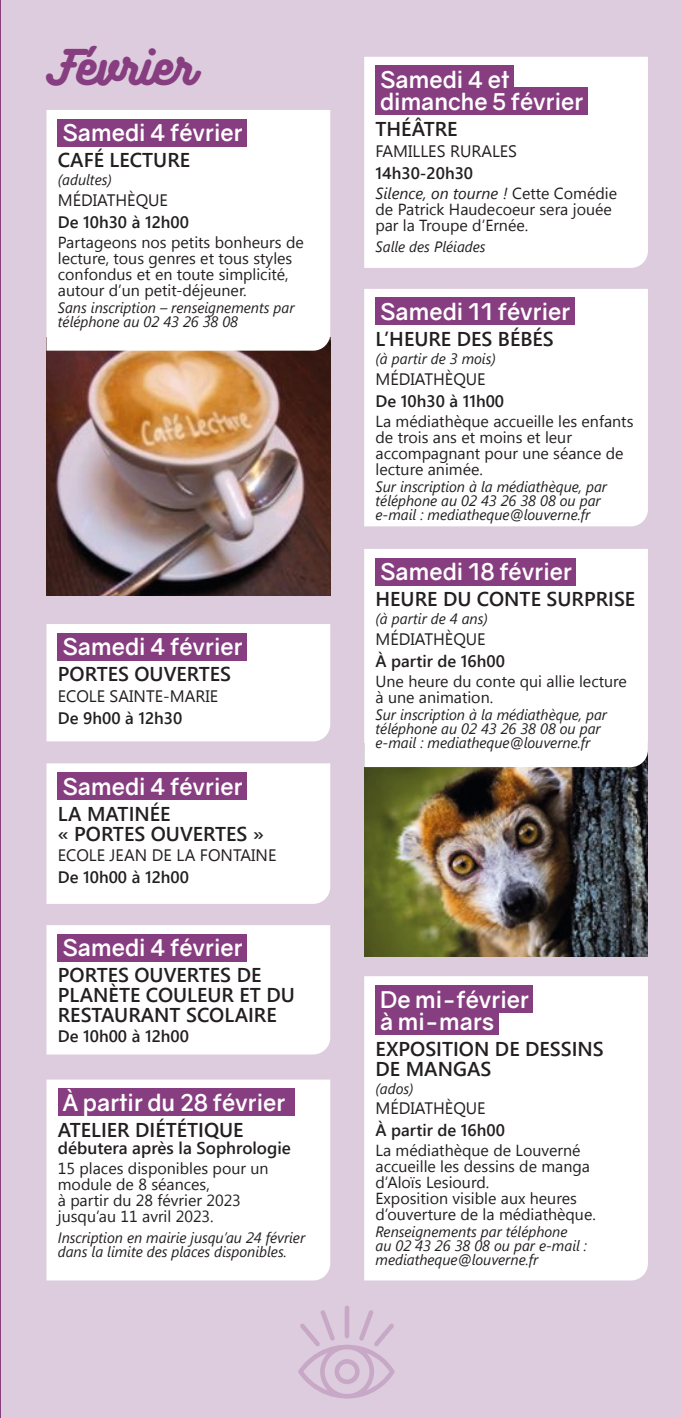
<style>
.page{position:relative;width:681px;height:1418px;background:#fff}
.page>*{position:absolute;margin:0;border:0;box-sizing:border-box;transform-origin:0 0}
.t1{font:44px "Bukhari Script";color:#873e80}
.t2{font:700 23px/22px "Gravity";color:#fff}
.t3{font:600 20px/20px "Segoe UI";color:#231f20}
.t4{font:600 17px "Segoe UI";color:#231f20}
.t5{font:600 16.6px "Segoe UI";color:#231f20}
.t6{font:16.6px "Segoe UI";color:#231f20}
.t7{font:16px/16px "Segoe UI";color:#231f20}
.t8{font:italic 15px/14px "Segoe UI";color:#231f20}
.s1{font-style:italic}
</style>
<div class="page">
<div style="left:1px;top:0;width:679px;height:1417px;background:#dcd"></div>
<hr style="left:0;top:0;width:1px;height:1417px;background:#873e80">
<img style="left:46px;top:350px;width:284px;height:245px">
<div style="left:46px;top:110px;width:284px;height:240px;background:#fff"></div>
<div style="left:58px;top:119px;width:189px;height:27px;background:#873e80"></div>
<div style="left:364px;top:57px;width:283px;height:211px;background:#fff"></div>
<div style="left:375px;top:66px;width:138px;height:27px;background:#873e80"></div>
<div style="left:375px;top:88px;width:212px;height:27px;background:#873e80"></div>
<div style="left:46px;top:1079px;width:284px;height:201px;background:#fff"></div>
<div style="left:58px;top:1088px;width:236px;height:27px;background:#873e80"></div>
<div style="left:46px;top:624px;width:284px;height:117px;background:#fff"></div>
<div style="left:58px;top:633px;width:189px;height:27px;background:#873e80"></div>
<div style="left:46px;top:925px;width:284px;height:129px;background:#fff"></div>
<div style="left:58px;top:933px;width:189px;height:28px;background:#873e80"></div>
<div style="left:46px;top:763px;width:284px;height:140px;background:#fff"></div>
<div style="left:58px;top:772px;width:189px;height:27px;background:#873e80"></div>
<img style="left:364px;top:767px;width:283px;height:189px">
<div style="left:364px;top:549px;width:283px;height:218px;background:#fff"></div>
<div style="left:375px;top:557px;width:201px;height:28px;background:#873e80"></div>
<div style="left:364px;top:289px;width:283px;height:237px;background:#fff"></div>
<div style="left:375px;top:297px;width:199px;height:28px;background:#873e80"></div>
<div style="left:344px;top:1305px;width:5px;height:33px;background:#c7a8c6;border-radius:2px"></div>
<svg style="left:298px;top:1309px;width:97px;height:89px"></svg>
<div style="left:364px;top:976px;width:283px;height:304px;background:#fff"></div>
<div style="left:375px;top:985px;width:158px;height:27px;background:#873e80"></div>
<div style="left:375px;top:1007px;width:123px;height:27px;background:#873e80"></div>
<h1 class="t1" style="left:46px;top:40px;width:149px">Février</h1>
<h2 class="t2" style="left:62px;top:124px;width:181px">Samedi 4 février</h2>
<p class="t3" style="left:58px;top:152px;width:134px">CAFÉ LECTURE</p>
<p class="t8" style="left:58px;top:174px;width:56px">(adultes)</p>
<p class="t6" style="left:58px;top:194px;width:112px">MÉDIATHÈQUE</p>
<p class="t5" style="left:58px;top:216px;width:133px">De 10h30 à 12h00</p>
<p class="t7" style="left:58px;top:235px;width:247px">Partageons nos petits bonheurs de lecture, tous genres et tous styles confondus et en toute simplicité, autour d’un petit-déjeuner.</p>
<p class="t8" style="left:58px;top:302px;width:238px">Sans inscription – renseignements par téléphone au 02 43 26 38 08</p>
<h2 class="t2" style="left:62px;top:638px;width:181px">Samedi 4 février</h2>
<p class="t3" style="left:58px;top:666px;width:175px">PORTES OUVERTES</p>
<p class="t6" style="left:58px;top:690px;width:162px">ECOLE SAINTE-MARIE</p>
<p class="t5" style="left:58px;top:711px;width:126px">De 9h00 à 12h30</p>
<h2 class="t2" style="left:62px;top:777px;width:181px">Samedi 4 février</h2>
<p class="t3" style="left:58px;top:805px;width:207px">LA MATINÉE<br>« PORTES OUVERTES »</p>
<p class="t6" style="left:58px;top:849px;width:220px">ECOLE JEAN DE LA FONTAINE</p>
<p class="t5" style="left:58px;top:871px;width:133px">De 10h00 à 12h00</p>
<h2 class="t2" style="left:62px;top:939px;width:181px">Samedi 4 février</h2>
<p class="t3" style="left:58px;top:967px;width:238px">PORTES OUVERTES DE<br>PLANÈTE COULEUR ET DU<br>RESTAURANT SCOLAIRE</p>
<p class="t5" style="left:58px;top:1029px;width:133px">De 10h00 à 12h00</p>
<h2 class="t2" style="left:62px;top:1093px;width:224px">À partir du 28 février</h2>
<p class="t3" style="left:58px;top:1121px;width:187px">ATELIER DIÉTÉTIQUE</p>
<p class="t4" style="left:58px;top:1141px;width:234px">débutera après la Sophrologie</p>
<p class="t7" style="left:58px;top:1161px;width:212px">15 places disponibles pour un module de 8 séances,<br>à partir du 28 février 2023 jusqu’au 11 avril 2023.</p>
<p class="t8" style="left:58px;top:1231px;width:249px">Inscription en mairie jusqu’au 24 février dans la limite des places disponibles.</p>
<h2 class="t2" style="left:380px;top:71px;width:204px">Samedi 4 et dimanche 5 février</h2>
<p class="t3" style="left:375px;top:121px;width:83px">THÉÂTRE</p>
<p class="t6" style="left:375px;top:145px;width:143px">FAMILLES RURALES</p>
<p class="t5" style="left:375px;top:166px;width:99px">14h30-20h30</p>
<p class="t7" style="left:375px;top:186px;width:243px"><span class="s1">Silence, on tourne !</span> Cette Comédie de Patrick Haudecoeur sera jouée par la Troupe d’Ernée.</p>
<p class="t8" style="left:375px;top:241px;width:112px">Salle des Pléiades</p>
<h2 class="t2" style="left:380px;top:303px;width:191px">Samedi 11 février</h2>
<p class="t3" style="left:375px;top:331px;width:180px">L’HEURE DES BÉBÉS</p>
<p class="t8" style="left:375px;top:353px;width:122px">(à partir de 3 mois)</p>
<p class="t6" style="left:375px;top:373px;width:112px">MÉDIATHÈQUE</p>
<p class="t5" style="left:375px;top:394px;width:130px">De 10h30 à 11h00</p>
<p class="t7" style="left:375px;top:414px;width:259px">La médiathèque accueille les enfants de trois ans et moins et leur accompagnant pour une séance de lecture animée.</p>
<p class="t8" style="left:375px;top:481px;width:233px">Sur inscription à la médiathèque, par téléphone au 02 43 26 38 08 ou par e-mail : mediatheque@louverne.fr</p>
<h2 class="t2" style="left:380px;top:563px;width:193px">Samedi 18 février</h2>
<p class="t3" style="left:375px;top:591px;width:261px">HEURE DU CONTE SURPRISE</p>
<p class="t8" style="left:375px;top:613px;width:114px">(à partir de 4 ans)</p>
<p class="t6" style="left:375px;top:632px;width:112px">MÉDIATHÈQUE</p>
<p class="t5" style="left:375px;top:654px;width:131px">À partir de 16h00</p>
<p class="t7" style="left:375px;top:674px;width:253px">Une heure du conte qui allie lecture à une animation.</p>
<p class="t8" style="left:375px;top:709px;width:233px">Sur inscription à la médiathèque, par téléphone au 02 43 26 38 08 ou par e-mail : mediatheque@louverne.fr</p>
<h2 class="t2" style="left:380px;top:990px;width:150px">De mi-février à mi-mars</h2>
<p class="t3" style="left:375px;top:1040px;width:230px">EXPOSITION DE DESSINS<br>DE MANGAS</p>
<p class="t8" style="left:375px;top:1082px;width:40px">(ados)</p>
<p class="t6" style="left:375px;top:1102px;width:112px">MÉDIATHÈQUE</p>
<p class="t5" style="left:375px;top:1123px;width:131px">À partir de 16h00</p>
<p class="t7" style="left:375px;top:1143px;width:222px">La médiathèque de Louverné accueille les dessins de manga d’Aloïs Lesiourd.<br>Exposition visible aux heures d’ouverture de la médiathèque.</p>
<p class="t8" style="left:375px;top:1226px;width:213px">Renseignements par téléphone au 02 43 26 38 08 ou par e-mail : mediatheque@louverne.fr</p>
</div>
